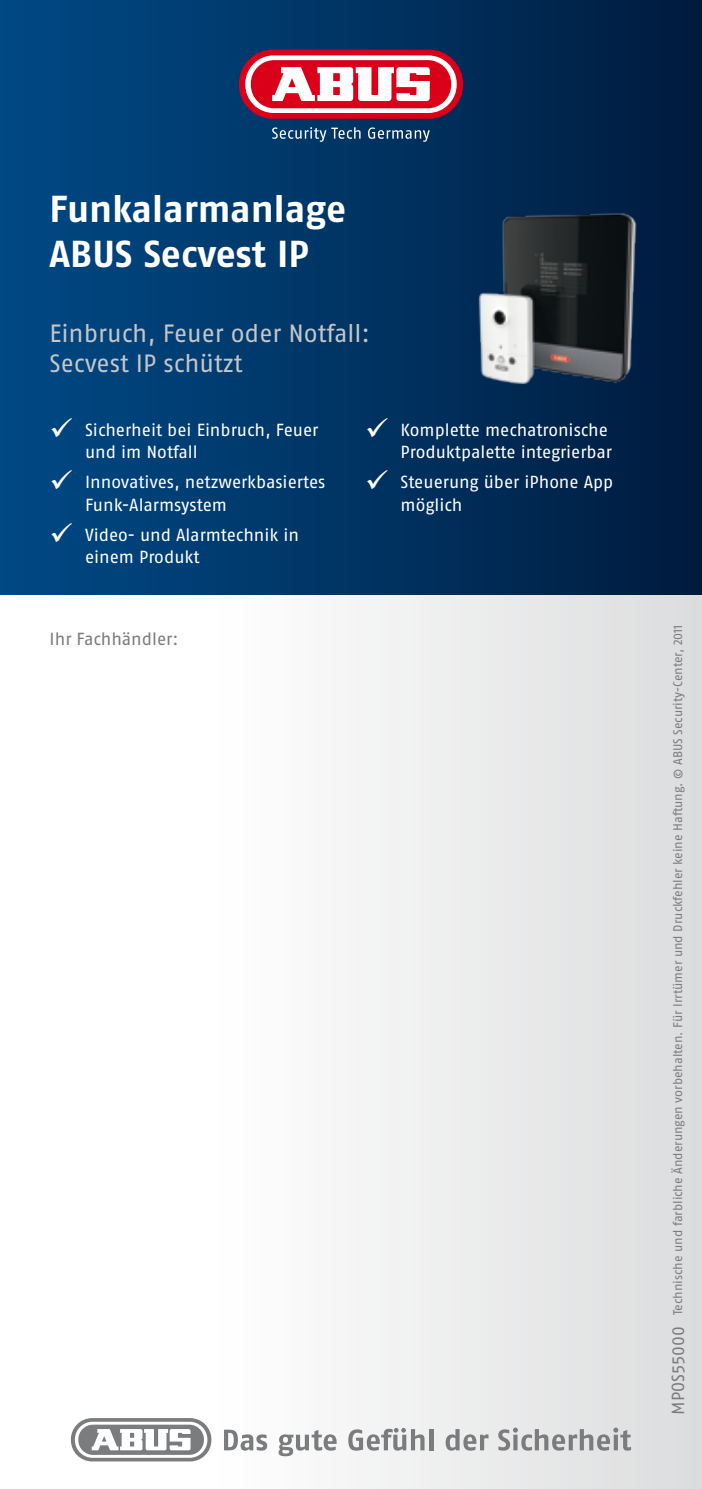
<style>
.page{position:relative;width:702px;height:1489px;background:#fff}
.page>*{position:absolute;margin:0;border:0;box-sizing:border-box;transform-origin:0 0}
.t1{font:700 37.5px/45px "ABUS Fago Pro";color:#fff}
.t2{font:25px/30px "ABUS Fago Pro";color:#c5c6c8}
.t3{font:17.5px/22.5px "ABUS Fago Pro";letter-spacing:-.005em;color:#fff}
.t4{font:17.5px "ABUS Fago Pro";color:#7b7c7e}
.t5{font:12.5px "ABUS Fago Pro";letter-spacing:-.005em;color:#7b7c7e}
</style>
<div class="page">
<div style="left:0;top:0;width:702px;height:595px;background:linear-gradient(to right,#004a86,#001c3f)"></div>
<div style="left:213px;top:595px;width:489px;height:893px;background:linear-gradient(to right,#fff,#dcdcdd)"></div>
<div style="left:239px;top:50px;width:224px;height:69px;background:#da001a;border-radius:34px"></div>
<div style="left:245px;top:55px;width:211px;height:58px;background:#fff;border-radius:28px"></div>
<div style="left:251px;top:60px;width:200px;height:48px;background:#da001a;border-radius:23px"></div>
<svg style="left:272px;top:67px;width:158px;height:34px"></svg>
<svg style="left:272px;top:127px;width:88px;height:15px"></svg>
<svg style="left:368px;top:127px;width:62px;height:15px"></svg>
<svg style="left:71px;top:1418px;width:140px;height:43px"></svg>
<svg style="left:224px;top:1429px;width:43px;height:21px"></svg>
<svg style="left:278px;top:1429px;width:58px;height:26px"></svg>
<svg style="left:348px;top:1427px;width:76px;height:23px"></svg>
<hr style="left:429px;top:1428px;width:4px;height:22px;background:#7b7c7e">
<svg style="left:445px;top:1428px;width:43px;height:22px"></svg>
<svg style="left:498px;top:1427px;width:133px;height:23px;background:#bcbdbe"></svg>
<img style="left:469px;top:203px;width:183px;height:197px">
<svg style="left:52px;top:417px;width:20px;height:20px"></svg>
<svg style="left:52px;top:470px;width:20px;height:19px"></svg>
<svg style="left:52px;top:522px;width:20px;height:20px"></svg>
<svg style="left:367px;top:417px;width:20px;height:20px"></svg>
<svg style="left:367px;top:470px;width:20px;height:19px"></svg>
<h1 class="t1" style="left:50px;top:186px;width:298px">Funkalarmanlage<br>ABUS Secvest IP</h1>
<h2 class="t2" style="left:50px;top:318px;width:322px">Einbruch, Feuer oder Notfall:<br>Secvest IP schützt</h2>
<p class="t3" style="left:85px;top:418px;width:235px">Sicherheit bei Einbruch, Feuer und im Notfall</p>
<p class="t3" style="left:85px;top:471px;width:242px">Innovatives, netzwerkbasiertes<br>Funk-Alarmsystem</p>
<p class="t3" style="left:85px;top:523px;width:215px">Video- und Alarmtechnik in einem Produkt</p>
<p class="t4" style="left:50px;top:628px;width:130px">Ihr Fachhändler:</p>
<p class="t3" style="left:400px;top:418px;width:213px">Komplette mechatronische<br>Produktpalette integrierbar</p>
<p class="t3" style="left:400px;top:471px;width:214px">Steuerung über iPhone App möglich</p>
<p class="t5" style="left:670px;top:1315px;width:692px;rotate:-90deg">Technische und farbliche Änderungen vorbehalten. Für Irrtümer und Druckfehler keine Haftung. © ABUS Security-Center, 2011</p>
<p class="t4" style="left:667px;top:1414px;width:89px;rotate:-90deg">MPOS55000</p>
</div>
